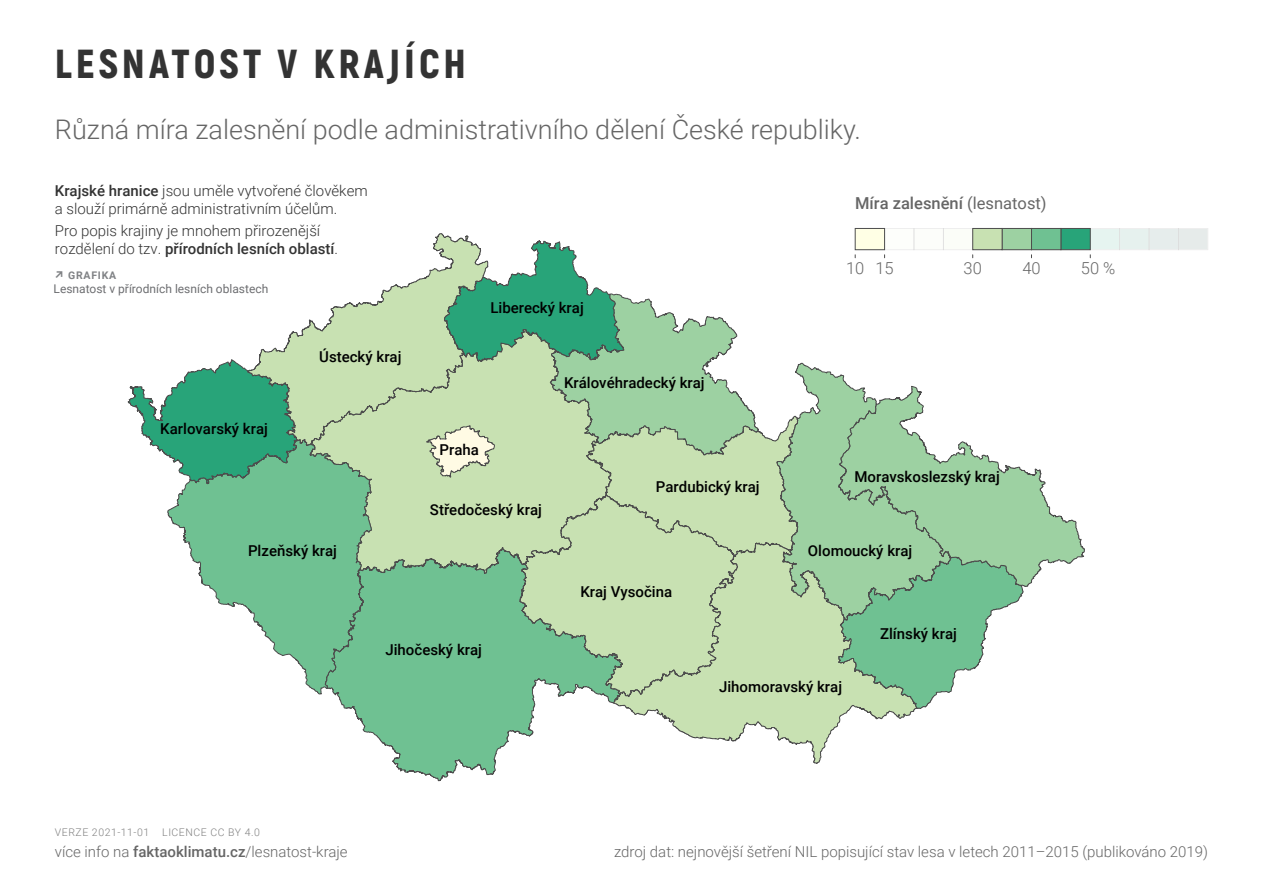
<style>
.page{position:relative;width:1263px;height:893px;background:#fff}
.page>*{position:absolute;margin:0;border:0;box-sizing:border-box;transform-origin:0 0}
.t1{font:900 40.5px "Akrobat";letter-spacing:.1em;color:#333}
.t2{font:300 27px "Roboto";color:#666}
.t3{font:500 16.5px "Roboto";color:#666}
.t4{font:300 16.5px "Roboto";color:#666}
.t5{font:500 15px "Roboto";color:#000}
.t6{font:300 15px/18px "Roboto";color:#333}
.t7{font:300 15px "Roboto";color:#666}
.t8{font:12px "Roboto";color:#6d6e71}
.t9{font:300 10.5px "Roboto";letter-spacing:.05em;color:#808080}
.t10{font:700 10.5px "Roboto";letter-spacing:.075em;color:#808285}
.s1{font-weight:500}
.s2{font-family:"Inter";font-size:12px}
.s3{font-weight:400}
</style>
<div class="page">
<div style="left:372px;top:446px;width:54px;height:101px;background:#c8e1b2"></div>
<svg style="left:334px;top:547px;width:200px;height:234px"></svg>
<svg style="left:167px;top:446px;width:205px;height:248px"></svg>
<svg style="left:128px;top:359px;width:170px;height:125px"></svg>
<svg style="left:247px;top:233px;width:222px;height:213px"></svg>
<svg style="left:629px;top:709px;width:287px;height:55px"></svg>
<svg style="left:1024px;top:468px;width:61px;height:119px"></svg>
<div style="left:1119px;top:228px;width:30px;height:22px;background:#e6f1ee"></div>
<div style="left:1090px;top:228px;width:30px;height:22px;background:#e6f4f0"></div>
<div style="left:1178px;top:228px;width:30px;height:22px;background:#e6ebea"></div>
<div style="left:1149px;top:228px;width:30px;height:22px;background:#e6edec"></div>
<div style="left:943px;top:228px;width:30px;height:22px;background:#fbfdf8"></div>
<div style="left:914px;top:228px;width:30px;height:22px;background:#fcfdfa"></div>
<div style="left:1002px;top:228px;width:30px;height:22px;background:#9dd1a2;border:1px solid #4d4d4d"></div>
<div style="left:972px;top:228px;width:30px;height:22px;background:#c8e1b2;border:1px solid #4d4d4d"></div>
<div style="left:884px;top:228px;width:30px;height:22px;background:#fdfefb"></div>
<div style="left:855px;top:228px;width:30px;height:22px;background:#ffffe5;border:1px solid #4d4d4d"></div>
<div style="left:1060px;top:228px;width:30px;height:22px;background:#28a479;border:1px solid #4d4d4d"></div>
<div style="left:1031px;top:228px;width:30px;height:22px;background:#6fc192;border:1px solid #4d4d4d"></div>
<svg style="left:426px;top:240px;width:598px;height:469px"></svg>
<h1 class="t1" style="left:55px;top:38px;width:412px">LESNATOST V KRAJÍCH</h1>
<h2 class="t2" style="left:55px;top:110px;width:808px">Různá míra zalesnění podle administrativního dělení České republiky.</h2>
<p class="t6" style="left:55px;top:181px;width:314px"><span class="s1">Krajské hranice</span> jsou uměle vytvořené člověkem a slouží primárně administrativním účelům.</p>
<p class="t6" style="left:55px;top:221px;width:285px">Pro popis krajiny je mnohem přirozenější rozdělení do tzv. <span class="s1">přírodních lesních oblastí</span>.</p>
<p class="t10" style="left:54px;top:267px;width:64px"><span class="s2">↗</span> GRAFIKA</p>
<p class="t8" style="left:54px;top:280px;width:216px">Lesnatost v přírodních lesních oblastech</p>
<p class="t5" style="left:160px;top:419px;width:109px">Karlovarský kraj</p>
<p class="t5" style="left:319px;top:346px;width:84px">Ústecký kraj</p>
<p class="t5" style="left:248px;top:541px;width:90px">Plzeňský kraj</p>
<p class="t5" style="left:490px;top:297px;width:95px">Liberecký kraj</p>
<p class="t5" style="left:440px;top:439px;width:41px">Praha</p>
<p class="t5" style="left:430px;top:499px;width:113px">Středočeský kraj</p>
<p class="t5" style="left:564px;top:372px;width:142px">Královéhradecký kraj</p>
<p class="t5" style="left:656px;top:476px;width:105px">Pardubický kraj</p>
<p class="t5" style="left:580px;top:581px;width:93px">Kraj Vysočina</p>
<p class="t5" style="left:385px;top:639px;width:98px">Jihočeský kraj</p>
<p class="t3" style="left:855px;top:192px;width:193px">Míra zalesnění <span class="s3">(lesnatost)</span></p>
<p class="t4" style="left:846px;top:256px;width:49px">10 15</p>
<p class="t4" style="left:963px;top:256px;width:20px">30</p>
<p class="t4" style="left:1022px;top:256px;width:20px">40</p>
<p class="t4" style="left:1081px;top:256px;width:36px">50 %</p>
<p class="t5" style="left:854px;top:466px;width:147px">Moravskoslezský kraj</p>
<p class="t5" style="left:808px;top:541px;width:106px">Olomoucký kraj</p>
<p class="t5" style="left:880px;top:623px;width:78px">Zlínský kraj</p>
<p class="t9" style="left:55px;top:825px;width:96px">VERZE 2021-11-01</p>
<p class="t9" style="left:162px;top:825px;width:99px">LICENCE CC BY 4.0</p>
<p class="t7" style="left:55px;top:841px;width:294px">více info na <span class="s1">faktaoklimatu.cz</span>/lesnatost-kraje</p>
<p class="t5" style="left:719px;top:676px;width:124px">Jihomoravský kraj</p>
<p class="t7" style="left:614px;top:841px;width:595px">zdroj dat: nejnovější šetření NIL popisující stav lesa v letech 2011–2015 (publikováno 2019)</p>
</div>
